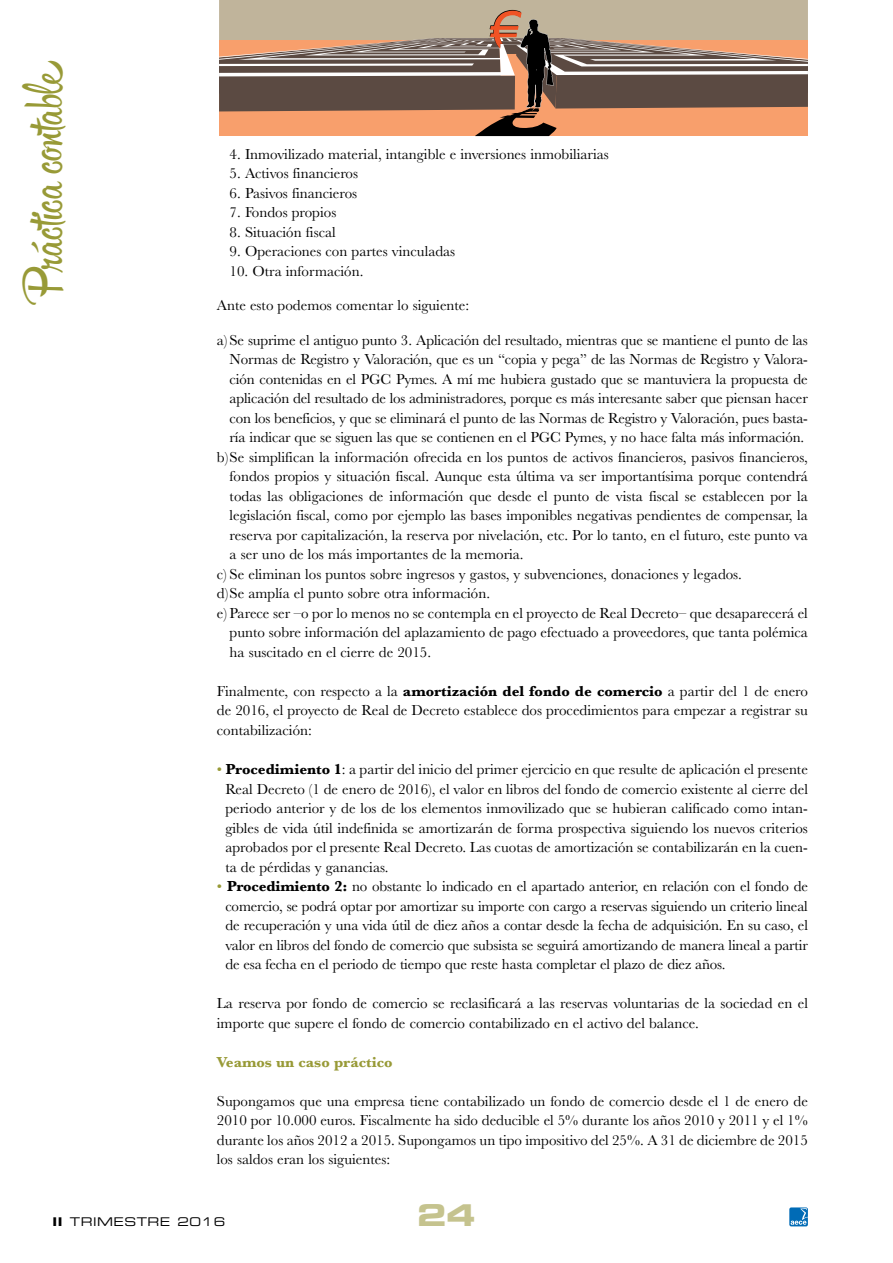
<style>
.page{position:relative;width:893px;height:1263px;background:#fff}
.page>*{position:absolute;margin:0;border:0;box-sizing:border-box;transform-origin:0 0}
.t1{font:45px "Hipster Script Pro";color:#989a37}
.t2{font:30px "Eurostile LT Std Bold Ex 2";color:#c5c38e}
.t3{font:15px/19.5px "Baskerville";color:#000;text-align:justify}
.t4{font:700 15px "Baskerville";color:#989a37}
.t5{font:12px "Eurostile LT Std Ex 2";letter-spacing:.04em;color:#000}
.s1{font-weight:700}
.s2{color:#989a37}
.s3{font-family:"Eurostile LT Std Bold Ex 2"}
</style>
<div class="page">
<svg style="left:789px;top:1207px;width:19px;height:19px"></svg>
<svg style="left:791px;top:1208px;width:17px;height:17px"></svg>
<svg style="left:219px;top:0;width:589px;height:136px;background:#a88871"></svg>
<h1 class="t1" style="left:19px;top:296px;width:238px;rotate:-90deg">Práctica contable</h1>
<p class="t3" style="left:230px;top:145px;width:381px">4. Inmovilizado material, intangible e inversiones inmobiliarias</p>
<p class="t3" style="left:230px;top:164px;width:130px">5. Activos financieros</p>
<p class="t3" style="left:230px;top:184px;width:129px">6. Pasivos financieros</p>
<p class="t3" style="left:230px;top:203px;width:108px">7. Fondos propios</p>
<p class="t3" style="left:230px;top:223px;width:108px">8. Situación fiscal</p>
<p class="t3" style="left:230px;top:242px;width:227px">9. Operaciones con partes vinculadas</p>
<p class="t3" style="left:230px;top:262px;width:135px">10. Otra información.</p>
<p class="t3" style="left:217px;top:296px;width:254px">Ante esto podemos comentar lo siguiente:</p>
<p class="t3" style="left:217px;top:331px;width:592px">a) Se suprime el antiguo punto 3. Aplicación del resultado, mientras que se mantiene el punto de las</p>
<p class="t3" style="left:230px;top:350px;width:580px">Normas de Registro y Valoración, que es un “copia y pega” de las Normas de Registro y Valora-</p>
<p class="t3" style="left:230px;top:370px;width:580px">ción contenidas en el PGC Pymes. A mí me hubiera gustado que se mantuviera la propuesta de</p>
<p class="t3" style="left:230px;top:389px;width:580px">aplicación del resultado de los administradores, porque es más interesante saber que piensan hacer</p>
<p class="t3" style="left:230px;top:409px;width:580px">con los beneficios, y que se eliminará el punto de las Normas de Registro y Valoración, pues basta-</p>
<p class="t3" style="left:230px;top:428px;width:576px">ría indicar que se siguen las que se contienen en el PGC Pymes, y no hace falta más información.</p>
<p class="t3" style="left:217px;top:448px;width:592px">b)Se simplifican la información ofrecida en los puntos de activos financieros, pasivos financieros,</p>
<p class="t3" style="left:230px;top:467px;width:580px">fondos propios y situación fiscal. Aunque esta última va ser importantísima porque contendrá</p>
<p class="t3" style="left:230px;top:487px;width:580px">todas las obligaciones de información que desde el punto de vista fiscal se establecen por la</p>
<p class="t3" style="left:230px;top:506px;width:580px">legislación fiscal, como por ejemplo las bases imponibles negativas pendientes de compensar, la</p>
<p class="t3" style="left:230px;top:526px;width:580px">reserva por capitalización, la reserva por nivelación, etc. Por lo tanto, en el futuro, este punto va</p>
<p class="t3" style="left:230px;top:545px;width:296px">a ser uno de los más importantes de la memoria.</p>
<p class="t3" style="left:217px;top:565px;width:526px">c) Se eliminan los puntos sobre ingresos y gastos, y subvenciones, donaciones y legados.</p>
<p class="t3" style="left:217px;top:584px;width:275px">d)Se amplía el punto sobre otra información.</p>
<p class="t3" style="left:217px;top:604px;width:592px">e) Parece ser –o por lo menos no se contempla en el proyecto de Real Decreto– que desaparecerá el</p>
<p class="t3" style="left:230px;top:623px;width:580px">punto sobre información del aplazamiento de pago efectuado a proveedores, que tanta polémica</p>
<p class="t3" style="left:230px;top:643px;width:203px">ha suscitado en el cierre de 2015.</p>
<p class="t3" style="left:217px;top:682px;width:592px">Finalmente, con respecto a la <span class="s1">amortización del fondo de comercio</span> a partir del 1 de enero de 2016, el proyecto de Real de Decreto establece dos procedimientos para empezar a registrar su contabilización:</p>
<p class="t3" style="left:225px;top:760px;width:584px;text-indent:-9px"><span class="s2">•</span> <span class="s1">Procedimiento 1</span>: a partir del inicio del primer ejercicio en que resulte de aplicación el presente Real Decreto (1 de enero de 2016), el valor en libros del fondo de comercio existente al cierre del periodo anterior y de los de los elementos inmovilizado que se hubieran calificado como intan&shy;gibles de vida útil indefinida se amortizarán de forma prospectiva siguiendo los nuevos criterios aprobados por el presente Real Decreto. Las cuotas de amortización se contabilizarán en la cuen&shy;ta de pérdidas y ganancias.</p>
<p class="t3" style="left:225px;top:877px;width:584px;text-indent:-9px"><span class="s2">•</span> <span class="s1">Procedimiento 2:</span> no obstante lo indicado en el apartado anterior, en relación con el fondo de comercio, se podrá optar por amortizar su importe con cargo a reservas siguiendo un criterio lineal de recuperación y una vida útil de diez años a contar desde la fecha de adquisición. En su caso, el valor en libros del fondo de comercio que subsista se seguirá amortizando de manera lineal a partir de esa fecha en el periodo de tiempo que reste hasta completar el plazo de diez años.</p>
<p class="t3" style="left:217px;top:994px;width:592px">La reserva por fondo de comercio se reclasificará a las reservas voluntarias de la sociedad en el importe que supere el fondo de comercio contabilizado en el activo del balance.</p>
<p class="t4" style="left:217px;top:1051px;width:177px">Veamos un caso práctico</p>
<p class="t3" style="left:217px;top:1091px;width:593px">Supongamos que una empresa tiene contabilizado un fondo de comercio desde el 1 de enero de 2010 por 10.000 euros. Fiscalmente ha sido deducible el 5% durante los años 2010 y 2011 y el 1% durante los años 2012 a 2015. Supongamos un tipo impositivo del 25%. A 31 de diciembre de 2015 los saldos eran los siguientes:</p>
<p class="t5" style="left:53px;top:1214px;width:174px"><span class="s3">II</span> TRIMESTRE 2016</p>
<h2 class="t2" style="left:417px;top:1194px;width:60px">24</h2>
</div>
